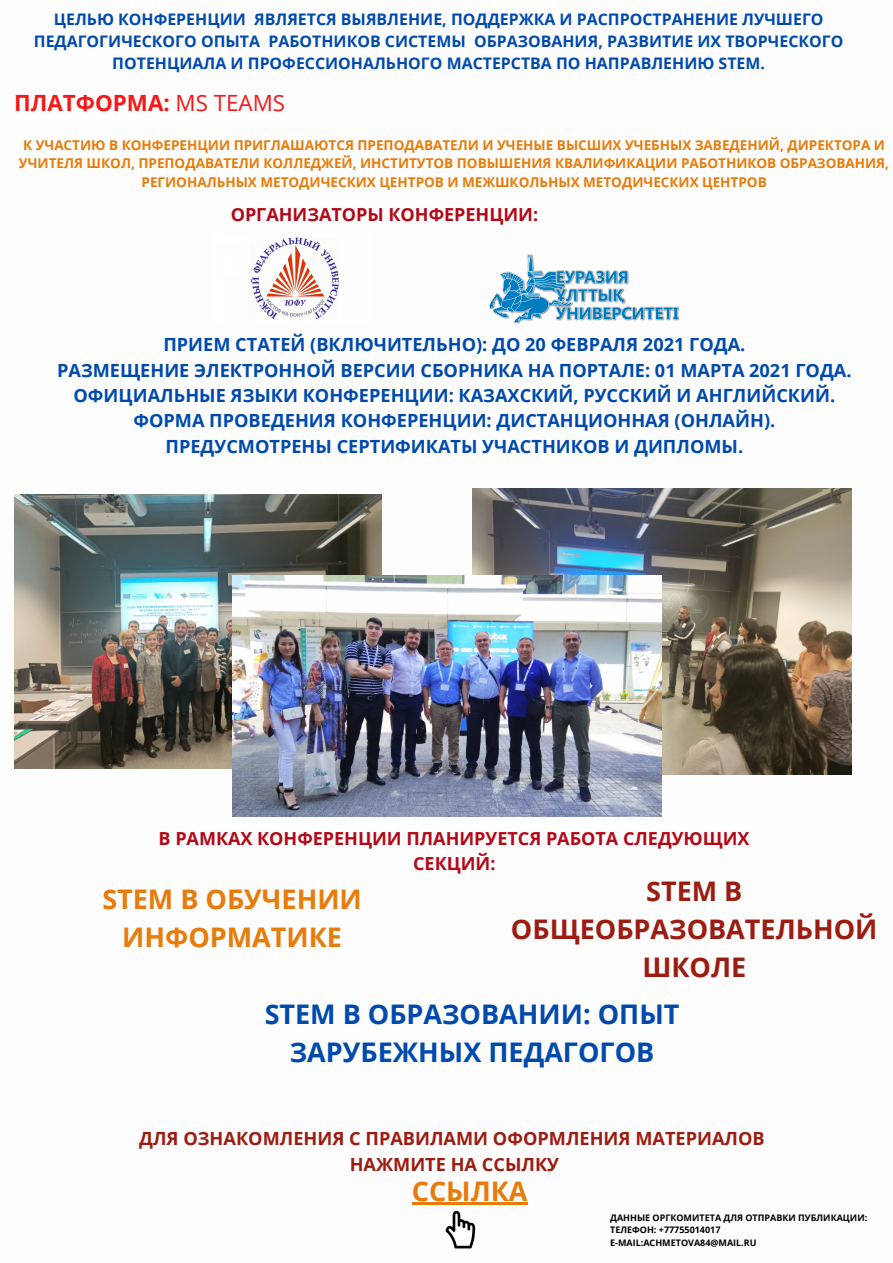
<style>
.page{position:relative;width:893px;height:1263px;background:#fff}
.page>*{position:absolute;margin:0;border:0;box-sizing:border-box;transform-origin:0 0}
.t1{font:700 27px/37.7px "Open Sans";color:#004aad;text-align:center}
.t2{font:700 27px/37.7px "Open Sans";color:#e87b09;text-align:center}
.t3{font:700 27px/37.7px "Open Sans";color:#9c1c11;text-align:center}
.t4{font:700 22.35px "Open Sans";color:#f81717}
.t5{font:700 18.15px "Open Sans";color:#004aad}
.t6{font:700 18.15px "Open Sans";color:#9c1c11}
.t7{font:700 18px/24.8px "Open Sans";color:#b30817;text-align:center}
.t8{font:700 15.9px/22px "Open Sans";color:#004aad;text-align:center}
.t9{font:700 13.5px/18.6px "Open Sans";color:#e87b09;text-align:center}
.t10{font:700 9px "Open Sans";color:#000}
.s1{font-weight:400}
</style>
<div class="page">
<img style="left:250px;top:237px;width:89px;height:83px">
<img style="left:490px;top:254px;width:189px;height:69px">
<img style="left:14px;top:495px;width:367px;height:274px">
<img style="left:472px;top:489px;width:379px;height:286px">
<img style="left:232px;top:576px;width:429px;height:240px">
<hr style="left:412px;top:1202px;width:116px;height:3px;background:#e87b09">
<img style="left:445px;top:1210px;width:31px;height:39px">
<p class="t8" style="left:34px;top:8px;width:811px">ЦЕЛЬЮ КОНФЕРЕНЦИИ ЯВЛЯЕТСЯ ВЫЯВЛЕНИЕ, ПОДДЕРЖКА И РАСПРОСТРАНЕНИЕ ЛУЧШЕГО<br>ПЕДАГОГИЧЕСКОГО ОПЫТА РАБОТНИКОВ СИСТЕМЫ ОБРАЗОВАНИЯ, РАЗВИТИЕ ИХ ТВОРЧЕСКОГО<br>ПОТЕНЦИАЛА И ПРОФЕССИОНАЛЬНОГО МАСТЕРСТВА ПО НАПРАВЛЕНИЮ STEM.</p>
<p class="t4" style="left:14px;top:87px;width:272px">ПЛАТФОРМА: <span class="s1">MS TEAMS</span></p>
<p class="t9" style="left:19px;top:135px;width:871px">К УЧАСТИЮ В КОНФЕРЕНЦИИ ПРИГЛАШАЮТСЯ ПРЕПОДАВАТЕЛИ И УЧЕНЫЕ ВЫСШИХ УЧЕБНЫХ ЗАВЕДЕНИЙ, ДИРЕКТОРА И<br>УЧИТЕЛЯ ШКОЛ, ПРЕПОДАВАТЕЛИ КОЛЛЕДЖЕЙ, ИНСТИТУТОВ ПОВЫШЕНИЯ КВАЛИФИКАЦИИ РАБОТНИКОВ ОБРАЗОВАНИЯ,<br>РЕГИОНАЛЬНЫХ МЕТОДИЧЕСКИХ ЦЕНТРОВ И МЕЖШКОЛЬНЫХ МЕТОДИЧЕСКИХ ЦЕНТРОВ</p>
<p class="t7" style="left:231px;top:202px;width:309px">ОРГАНИЗАТОРЫ КОНФЕРЕНЦИИ:</p>
<p class="t5" style="left:163px;top:332px;width:583px">ПРИЕМ СТАТЕЙ (ВКЛЮЧИТЕЛЬНО): ДО 20 ФЕВРАЛЯ 2021 ГОДА.</p>
<p class="t5" style="left:57px;top:357px;width:796px">РАЗМЕЩЕНИЕ ЭЛЕКТРОННОЙ ВЕРСИИ СБОРНИКА НА ПОРТАЛЕ: 01 МАРТА 2021 ГОДА.</p>
<p class="t5" style="left:74px;top:383px;width:763px">ОФИЦИАЛЬНЫЕ ЯЗЫКИ КОНФЕРЕНЦИИ: КАЗАХСКИЙ, РУССКИЙ И АНГЛИЙСКИЙ.</p>
<p class="t5" style="left:133px;top:408px;width:643px">ФОРМА ПРОВЕДЕНИЯ КОНФЕРЕНЦИИ: ДИСТАНЦИОННАЯ (ОНЛАЙН).</p>
<p class="t5" style="left:165px;top:433px;width:579px">ПРЕДУСМОТРЕНЫ СЕРТИФИКАТЫ УЧАСТНИКОВ И ДИПЛОМЫ.</p>
<p class="t7" style="left:159px;top:826px;width:592px">В РАМКАХ КОНФЕРЕНЦИИ ПЛАНИРУЕТСЯ РАБОТА СЛЕДУЮЩИХ<br>СЕКЦИЙ:</p>
<p class="t3" style="left:511px;top:872px;width:368px">STЕM В<br>ОБЩЕОБРАЗОВАТЕЛЬНОЙ<br>ШКОЛЕ</p>
<p class="t2" style="left:102px;top:879px;width:261px">STEM В ОБУЧЕНИИ<br>ИНФОРМАТИКЕ</p>
<p class="t1" style="left:265px;top:994px;width:416px">STEM В ОБРАЗОВАНИИ: ОПЫТ<br>ЗАРУБЕЖНЫХ ПЕДАГОГОВ</p>
<p class="t6" style="left:139px;top:1126px;width:627px">ДЛЯ ОЗНАКОМЛЕНИЯ С ПРАВИЛАМИ ОФОРМЛЕНИЯ МАТЕРИАЛОВ</p>
<p class="t6" style="left:350px;top:1151px;width:211px">НАЖМИТЕ НА ССЫЛКУ</p>
<p class="t2" style="left:412px;top:1171px;width:117px">ССЫЛКА</p>
<p class="t10" style="left:610px;top:1211px;width:259px">ДАННЫЕ ОРГКОМИТЕТА ДЛЯ ОТПРАВКИ ПУБЛИКАЦИИ:</p>
<p class="t10" style="left:610px;top:1224px;width:112px">ТЕЛЕФОН: +77755014017</p>
<p class="t10" style="left:610px;top:1236px;width:148px">Е-MAIL:ACHMETOVA84@MAIL.RU</p>
</div>
